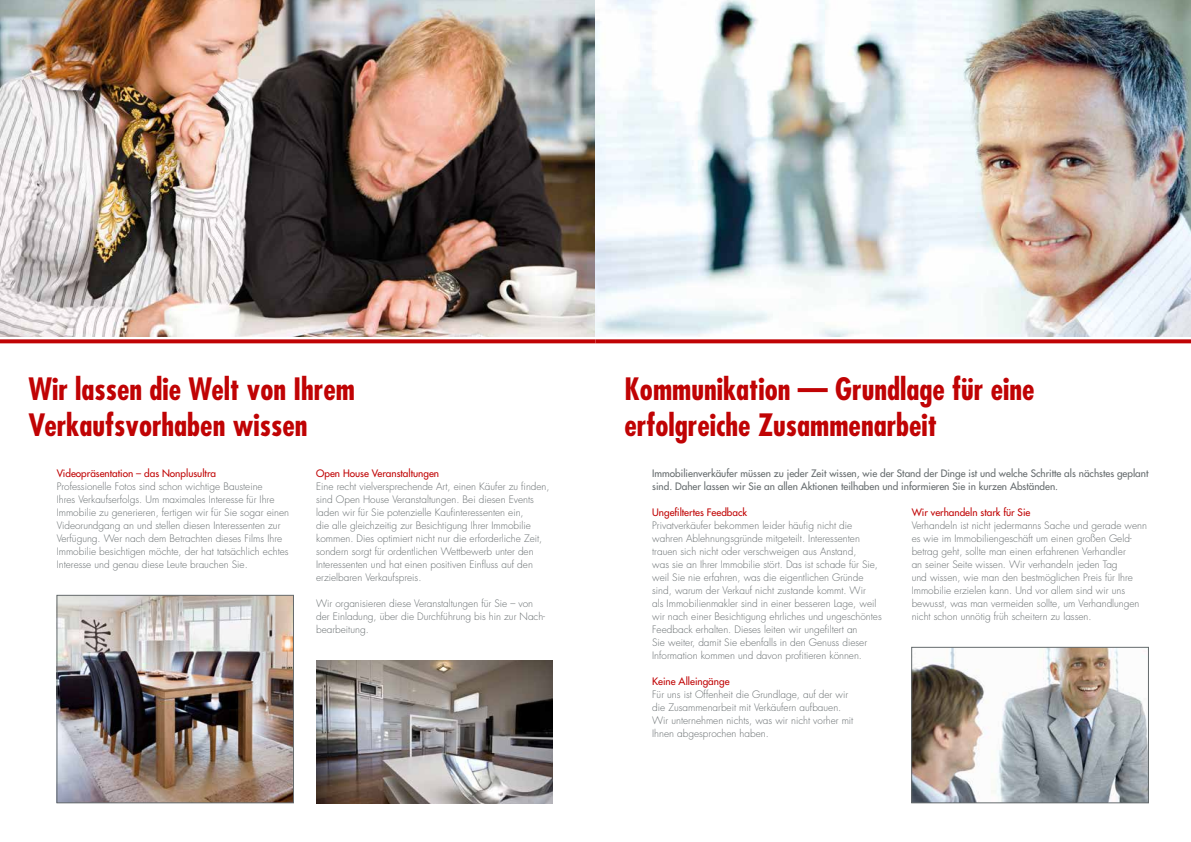
<style>
.page{position:relative;width:1191px;height:842px;background:#fff}
.page>*{position:absolute;margin:0;border:0;box-sizing:border-box;transform-origin:0 0}
.t1{font:700 condensed 30px/36px "Futura";color:#c00304}
.t2{font:300 10px/13px "Futura";color:#656b6d}
.t3{font:10px/13px "Futura";color:#656b6d}
.t4{font:10px "Futura";color:#c00304}
</style>
<div class="page">
<img style="left:316px;top:660px;width:237px;height:143px">
<img style="left:0;top:0;width:1191px;height:336px">
<svg style="left:0;top:339px;width:595px;height:4px;background:#c5191a"></svg>
<svg style="left:595px;top:339px;width:596px;height:4px;background:#c5191a"></svg>
<img style="left:913px;top:649px;width:233px;height:152px">
<div style="left:911px;top:647px;width:237px;height:156px;border:1px solid #656b6d"></div>
<img style="left:59px;top:597px;width:233px;height:204px">
<div style="left:57px;top:595px;width:237px;height:208px;border:1px solid #656b6d"></div>
<h1 class="t1" style="left:28px;top:371px;width:328px">Wir lassen die Welt von Ihrem<br>Verkaufsvorhaben wissen</h1>
<h1 class="t1" style="left:624px;top:371px;width:411px">Kommunikation — Grundlage für eine erfolgreiche Zusammenarbeit</h1>
<p class="t3" style="left:652px;top:467px;width:498px">Immobilienverkäufer müssen zu jeder Zeit wissen, wie der Stand der Dinge ist und welche Schritte als nächstes geplant sind. Daher lassen wir Sie an allen Aktionen teilhaben und informieren Sie in kurzen Abständen.</p>
<p class="t4" style="left:652px;top:506px;width:96px">Ungefiltertes Feedback</p>
<p class="t2" style="left:652px;top:519px;width:231px">Privatverkäufer bekommen leider häufig nicht die wahren Ablehnungsgründe mitgeteilt. Interessenten trauen sich nicht oder verschweigen aus Anstand,<br>was sie an Ihrer Immobilie stört. Das ist schade für Sie, weil Sie nie erfahren, was die eigentlichen Gründe sind, warum der Verkauf nicht zustande kommt. Wir<br>als Immobilienmakler sind in einer besseren Lage, weil wir nach einer Besichtigung ehrliches und ungeschöntes Feedback erhalten. Dieses leiten wir ungefiltert an<br>Sie weiter, damit Sie ebenfalls in den Genuss dieser Information kommen und davon profitieren können.</p>
<p class="t4" style="left:652px;top:675px;width:79px">Keine Alleingänge</p>
<p class="t2" style="left:652px;top:688px;width:203px">Für uns ist Offenheit die Grundlage, auf der wir die Zusammenarbeit mit Verkäufern aufbauen.<br>Wir unternehmen nichts, was wir nicht vorher mit Ihnen abgesprochen haben.</p>
<p class="t4" style="left:57px;top:467px;width:161px">Videopräsentation – das Nonplusultra</p>
<p class="t2" style="left:57px;top:480px;width:234px">Professionelle Fotos sind schon wichtige Bausteine<br>Ihres Verkaufserfolgs. Um maximales Interesse für Ihre Immobilie zu generieren, fertigen wir für Sie sogar einen Videorundgang an und stellen diesen Interessenten zur Verfügung. Wer nach dem Betrachten dieses Films Ihre Immobilie besichtigen möchte, der hat tatsächlich echtes Interesse und genau diese Leute brauchen Sie.</p>
<p class="t4" style="left:316px;top:467px;width:124px">Open House Veranstaltungen</p>
<p class="t2" style="left:316px;top:480px;width:235px">Eine recht vielversprechende Art, einen Käufer zu finden, sind Open House Veranstaltungen. Bei diesen Events laden wir für Sie potenzielle Kaufinteressenten ein,<br>die alle gleichzeitig zur Besichtigung Ihrer Immobilie kommen. Dies optimiert nicht nur die erforderliche Zeit, sondern sorgt für ordentlichen Wettbewerb unter den Interessenten und hat einen positiven Einfluss auf den erzielbaren Verkaufspreis.</p>
<p class="t2" style="left:316px;top:597px;width:230px">Wir organisieren diese Veranstaltungen für Sie – von der Einladung, über die Durchführung bis hin zur Nach&shy;bearbeitung.</p>
<p class="t4" style="left:911px;top:506px;width:120px">Wir verhandeln stark für Sie</p>
<p class="t2" style="left:911px;top:519px;width:237px">Verhandeln ist nicht jedermanns Sache und gerade wenn es wie im Immobiliengeschäft um einen großen Geld&shy;betrag geht, sollte man einen erfahrenen Verhandler<br>an seiner Seite wissen. Wir verhandeln jeden Tag<br>und wissen, wie man den bestmöglichen Preis für Ihre Immobilie erzielen kann. Und vor allem sind wir uns bewusst, was man vermeiden sollte, um Verhandlungen nicht schon unnötig früh scheitern zu lassen.</p>
</div>
